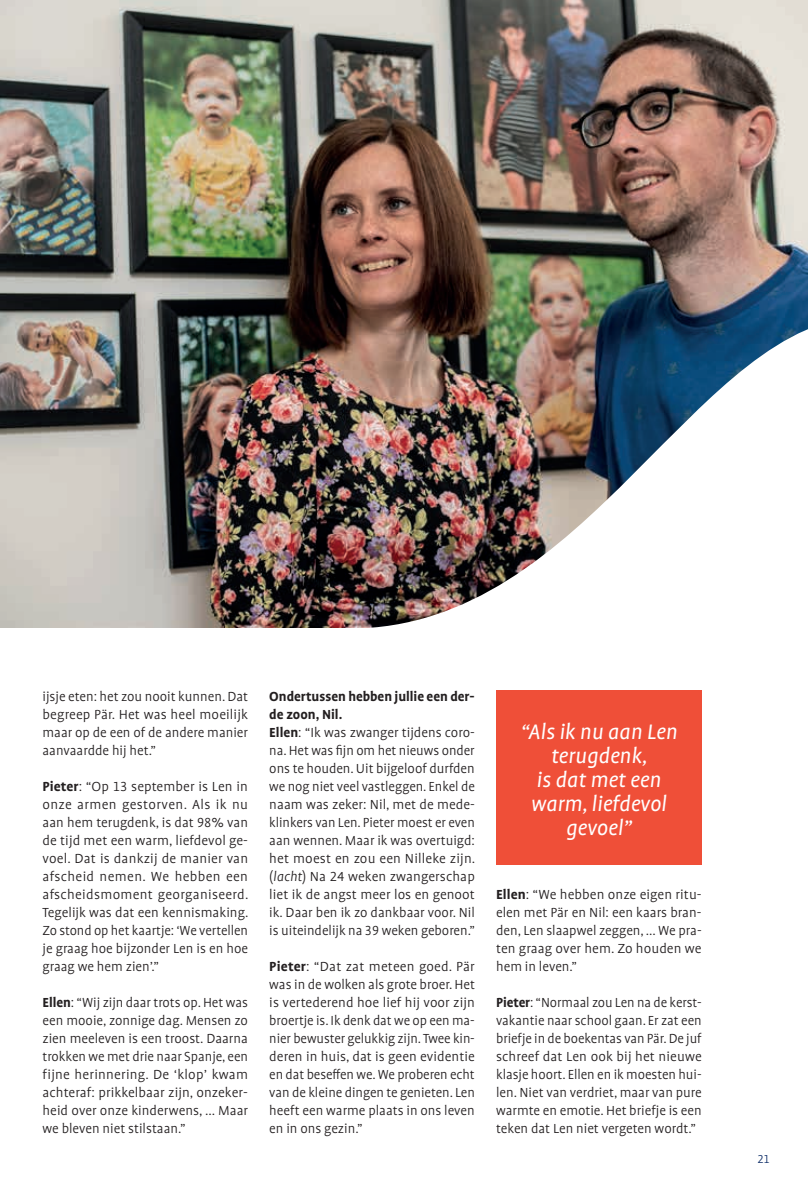
<style>
.page{position:relative;width:808px;height:1191px;background:#fff}
.page>*{position:absolute;margin:0;border:0;box-sizing:border-box;transform-origin:0 0}
.t1{font:italic 24px/24px "Profile Pro";color:#fff;text-align:center}
.t2{font:300 15px/18px "Profile Pro";color:#231f20;text-align:justify}
.t3{font:300 13.2px "Profile Pro";color:#102f69}
.s1{font-weight:700}
.s2{font-style:italic}
</style>
<div class="page">
<div style="left:496px;top:690px;width:206px;height:174px;background:#ef4f38"></div>
<img style="left:0;top:0;width:808px;height:628px">
<img style="left:350px;top:316px;width:458px;height:312px">
<p class="t2" style="left:43px;top:687px;width:207px">ijsje eten: het zou nooit kunnen. Dat begreep Pär. Het was heel moeilijk maar op de een of de andere manier aanvaardde hij het.”</p>
<p class="t2" style="left:43px;top:777px;width:207px"><span class="s1">Pieter</span>: “Op 13 september is Len in onze armen gestorven. Als ik nu aan hem terugdenk, is dat 98% van de tijd met een warm, liefdevol ge&shy;voel. Dat is dankzij de manier van afscheid nemen. We hebben een afscheidsmoment georganiseerd.<br>Tegelijk was dat een kennismaking.<br>Zo stond op het kaartje: ‘We vertellen je graag hoe bijzonder Len is en hoe graag we hem zien’.”</p>
<p class="t2" style="left:43px;top:993px;width:207px"><span class="s1">Ellen</span>: “Wij zijn daar trots op. Het was een mooie, zonnige dag. Mensen zo zien meeleven is een troost. Daarna trokken we met drie naar Spanje, een fijne herinnering. De ‘klop’ kwam achteraf: prikkelbaar zijn, onzeker&shy;heid over onze kinderwens, ... Maar we bleven niet stilstaan.”</p>
<p class="t2" style="left:269px;top:687px;width:208px;text-align:left"><span class="s1">Ondertussen hebben jullie een der&shy;de zoon, Nil.<br>Ellen</span>: “Ik was zwanger tijdens coro&shy;na. Het was fijn om het nieuws onder ons te houden. Uit bijgeloof durfden we nog niet veel vastleggen. Enkel de naam was zeker: Nil, met de mede&shy;klinkers van Len. Pieter moest er even aan wennen. Maar ik was overtuigd: het moest en zou een Nilleke zijn. (<span class="s2">lacht</span>) Na 24 weken zwangerschap liet ik de angst meer los en genoot ik. Daar ben ik zo dankbaar voor. Nil is uiteindelijk na 39 weken geboren.”</p>
<p class="t2" style="left:269px;top:957px;width:207px"><span class="s1">Pieter</span>: “Dat zat meteen goed. Pär was in de wolken als grote broer. Het is vertederend hoe lief hij voor zijn broertje is. Ik denk dat we op een ma&shy;nier bewuster gelukkig zijn. Twee kin&shy;deren in huis, dat is geen evidentie en dat beseffen we. We proberen echt van de kleine dingen te genieten. Len heeft een warme plaats in ons leven en in ons gezin.”</p>
<h1 class="t1" style="left:520px;top:720px;width:159px">“Als ik nu aan Len terugdenk,<br>is dat met een warm, liefdevol gevoel”</h1>
<p class="t2" style="left:496px;top:885px;width:207px"><span class="s1">Ellen</span>: “We hebben onze eigen ritu&shy;elen met Pär en Nil: een kaars bran&shy;den, Len slaapwel zeggen, ... We pra&shy;ten graag over hem. Zo houden we hem in leven.”</p>
<p class="t2" style="left:496px;top:993px;width:207px"><span class="s1">Pieter</span>: “Normaal zou Len na de kerst&shy;vakantie naar school gaan. Er zat een briefje in de boekentas van Pär. De juf schreef dat Len ook bij het nieuwe klasje hoort. Ellen en ik moesten hui&shy;len. Niet van verdriet, maar van pure warmte en emotie. Het briefje is een teken dat Len niet vergeten wordt.”</p>
<p class="t3" style="left:757px;top:1151px;width:14px">21</p>
</div>
